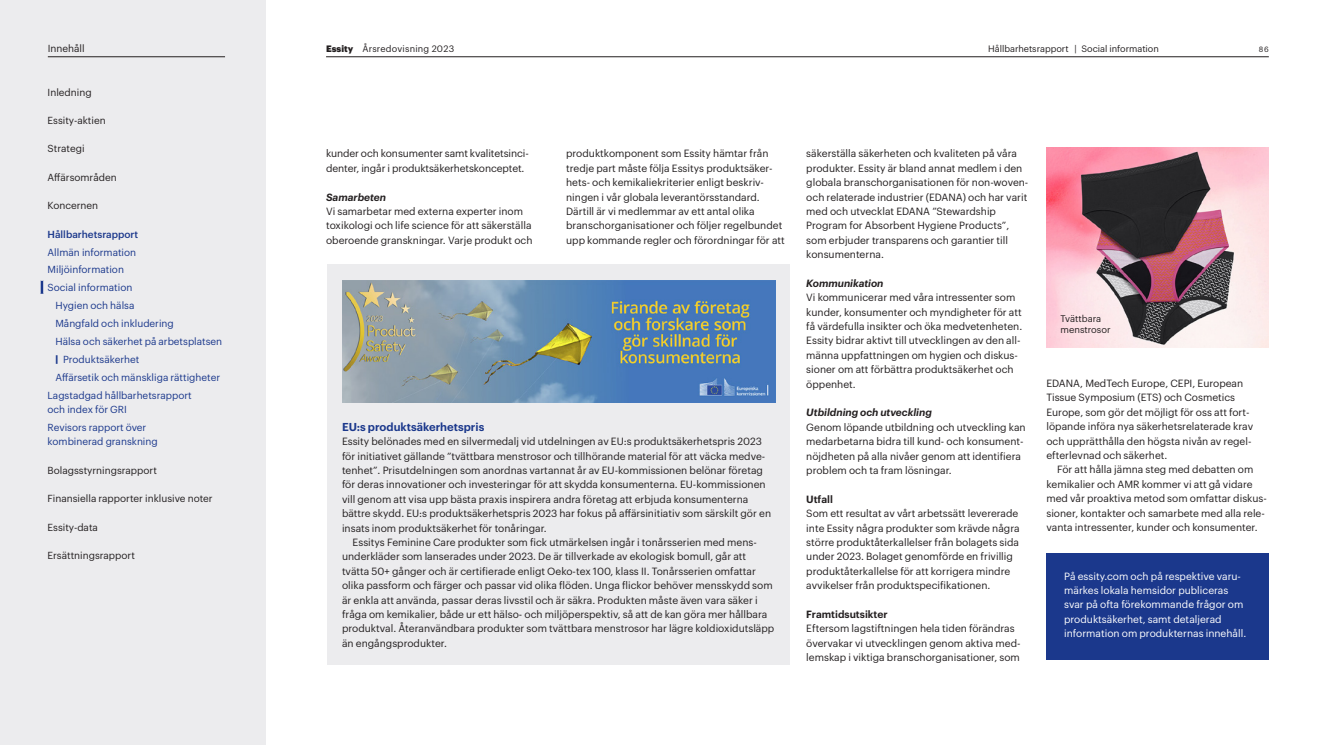
<style>
.page{position:relative;width:1322px;height:745px;background:#fff}
.page>*{position:absolute;margin:0;border:0;box-sizing:border-box;transform-origin:0 0}
.t1{font:600 11.25px "Graphik";color:#1b388c}
.t2{font:10.25px/14.4px "Graphik";color:#231f20}
.t3{font:10.25px/14.4px "Graphik";color:#fff}
.t4{font:italic 600 10.25px "Graphik";color:#231f20}
.t5{font:600 10.25px "Graphik";color:#231f20}
.t6{font:10px/18.4px "Graphik";color:#1b388c}
.t7{font:10px "Graphik";color:#231f20}
.t8{font:500 10px "Graphik";color:#1b388c}
.t9{font:9.38px/11.2px "Graphik";color:#231f20}
.t10{font:9.12px "Graphik";color:#231f20}
.t11{font:9.12px "Graphik";letter-spacing:.025em;color:#231f20}
.t12{font:7.5px "Graphik";color:#231f20}
.s1{font-weight:900}
.s2{font-family:"Graphik Super"}
</style>
<div class="page">
<div style="left:327px;top:264px;width:462px;height:400px;background:#ececee"></div>
<div style="left:1046px;top:553px;width:223px;height:106px;background:#1b388c"></div>
<div style="left:0;top:0;width:266px;height:744px;background:#ececee"></div>
<img style="left:1046px;top:147px;width:223px;height:200px">
<hr style="left:326px;top:56px;width:943px;height:1px;background:#231f20">
<hr style="left:48px;top:56px;width:177px;height:1px;background:#231f20">
<img style="left:342px;top:280px;width:433px;height:122px">
<svg style="left:40px;top:280px;width:4px;height:14px"></svg>
<p class="t7" style="left:48px;top:40px;width:38px">Innehåll</p>
<p class="t11" style="left:326px;top:42px;width:130px"><span class="s1">Essity</span> Årsredovisning 2023</p>
<p class="t10" style="left:988px;top:42px;width:172px">Hållbarhetsrapport | Social information</p>
<p class="t12" style="left:1259px;top:43px;width:11px">86</p>
<p class="t7" style="left:48px;top:84px;width:46px">Inledning</p>
<p class="t7" style="left:48px;top:113px;width:60px">Essity-aktien</p>
<p class="t7" style="left:48px;top:141px;width:38px">Strategi</p>
<p class="t7" style="left:48px;top:169px;width:71px">Affärsområden</p>
<p class="t7" style="left:48px;top:198px;width:52px">Koncernen</p>
<p class="t8" style="left:48px;top:226px;width:92px">Hållbarhetsrapport</p>
<p class="t6" style="left:48px;top:242px;width:90px">Allmän information</p>
<p class="t6" style="left:48px;top:259px;width:78px">Miljöinformation</p>
<p class="t6" style="left:48px;top:277px;width:86px">Social information</p>
<p class="t6" style="left:55px;top:295px;width:81px">Hygien och hälsa</p>
<p class="t6" style="left:55px;top:313px;width:120px">Mångfald och inkludering</p>
<p class="t6" style="left:55px;top:331px;width:168px">Hälsa och säkerhet på arbetsplatsen</p>
<p class="t6" style="left:55px;top:349px;width:85px"><span class="s2">|</span> Produktsäkerhet</p>
<p class="t6" style="left:55px;top:367px;width:166px">Affärsetik och mänskliga rättigheter</p>
<p class="t6" style="left:48px;top:385px;width:146px">Lagstadgad hållbarhetsrapport</p>
<p class="t6" style="left:48px;top:399px;width:100px">och index för GRI<br>Revisors rapport över</p>
<p class="t6" style="left:48px;top:431px;width:112px">kombinerad granskning</p>
<p class="t7" style="left:48px;top:462px;width:111px">Bolagsstyrningsrapport</p>
<p class="t7" style="left:48px;top:490px;width:167px">Finansiella rapporter inklusive noter</p>
<p class="t7" style="left:48px;top:519px;width:52px">Essity-data</p>
<p class="t7" style="left:48px;top:547px;width:89px">Ersättningsrapport</p>
<p class="t2" style="left:566px;top:145px;width:220px">produktkomponent som Essity hämtar från tredje part måste följa Essitys produktsäker&shy;hets- och kemikaliekriterier enligt beskriv&shy;ningen i vår globala leverantörsstandard.<br>Därtill är vi medlemmar av ett antal olika branschorganisationer och följer regelbundet upp kommande regler och förordningar för att</p>
<p class="t2" style="left:806px;top:145px;width:224px">säkerställa säkerheten och kvaliteten på våra produkter. Essity är bland annat medlem i den globala branschorganisationen för non-woven&shy;och relaterade industrier (EDANA) och har varit med och utvecklat EDANA ”Stewardship Program for Absorbent Hygiene Products”, som erbjuder transparens och garantier till konsumenterna.</p>
<p class="t4" style="left:806px;top:275px;width:79px">Kommunikation</p>
<p class="t2" style="left:806px;top:289px;width:217px">Vi kommunicerar med våra intressenter som kunder, konsumenter och myndigheter för att få värdefulla insikter och öka medvetenheten.<br>Essity bidrar aktivt till utvecklingen av den all&shy;männa uppfattningen om hygien och diskus&shy;sioner om att förbättra produktsäkerhet och öppenhet.</p>
<p class="t4" style="left:806px;top:404px;width:127px">Utbildning och utveckling</p>
<p class="t2" style="left:806px;top:419px;width:221px">Genom löpande utbildning och utveckling kan medarbetarna bidra till kund- och konsument&shy;nöjdheten på alla nivåer genom att identifiera problem och ta fram lösningar.</p>
<p class="t5" style="left:806px;top:491px;width:28px">Utfall</p>
<p class="t2" style="left:806px;top:505px;width:215px">Som ett resultat av vårt arbetssätt levererade inte Essity några produkter som krävde några större produktåterkallelser från bolagets sida under 2023. Bolaget genomförde en frivillig produktåterkallelse för att korrigera mindre avvikelser från produktspecifikationen.</p>
<p class="t5" style="left:806px;top:606px;width:83px">Framtidsutsikter</p>
<p class="t2" style="left:806px;top:620px;width:216px">Eftersom lagstiftningen hela tiden förändras övervakar vi utvecklingen genom aktiva med&shy;lemskap i viktiga branschorganisationer, som</p>
<p class="t2" style="left:326px;top:145px;width:203px">kunder och konsumenter samt kvalitetsinci&shy;denter, ingår i produktsäkerhetskonceptet.</p>
<p class="t4" style="left:326px;top:189px;width:62px">Samarbeten</p>
<p class="t2" style="left:326px;top:203px;width:208px">Vi samarbetar med externa experter inom toxikologi och life science för att säkerställa oberoende granskningar. Varje produkt och</p>
<p class="t9" style="left:1060px;top:312px;width:52px">Tvättbara menstrosor</p>
<p class="t2" style="left:1046px;top:375px;width:208px">EDANA, MedTech Europe, CEPI, European Tissue Symposium (ETS) och Cosmetics Europe, som gör det möjligt för oss att fort&shy;löpande införa nya säkerhetsrelaterade krav och upprätthålla den högsta nivån av regel&shy;efterlevnad och säkerhet.</p>
<p class="t2" style="left:1046px;top:461px;width:222px;text-indent:11px">För att hålla jämna steg med debatten om kemikalier och AMR kommer vi att gå vidare med vår proaktiva metod som omfattar diskus&shy;sioner, kontakter och samarbete med alla rele&shy;vanta intressenter, kunder och konsumenter.</p>
<p class="t1" style="left:342px;top:418px;width:144px">EU:s produktsäkerhetspris</p>
<p class="t2" style="left:342px;top:433px;width:421px">Essity belönades med en silvermedalj vid utdelningen av EU:s produktsäkerhetspris 2023</p>
<p class="t2" style="left:342px;top:447px;width:425px">för initiativet gällande ”tvättbara menstrosor och tillhörande material för att väcka medve-</p>
<p class="t2" style="left:342px;top:462px;width:422px">tenhet”. Prisutdelningen som anordnas vartannat år av EU-kommissionen belönar företag</p>
<p class="t2" style="left:342px;top:476px;width:425px">för deras innovationer och investeringar för att skydda konsumenterna. EU-kommissionen</p>
<p class="t2" style="left:342px;top:490px;width:408px">vill genom att visa upp bästa praxis inspirera andra företag att erbjuda konsumenterna</p>
<p class="t2" style="left:342px;top:505px;width:431px">bättre skydd. EU:s produktsäkerhetspris 2023 har fokus på affärsinitiativ som särskilt gör en</p>
<p class="t2" style="left:342px;top:519px;width:206px">insats inom produktsäkerhet för tonåringar.</p>
<p class="t2" style="left:353px;top:534px;width:404px">Essitys Feminine Care produkter som fick utmärkelsen ingår i tonårsserien med mens-</p>
<p class="t2" style="left:342px;top:548px;width:406px">underkläder som lanserades under 2023. De är tillverkade av ekologisk bomull, går att</p>
<p class="t2" style="left:342px;top:562px;width:415px">tvätta 50+ gånger och är certifierade enligt Oeko-tex 100, klass II. Tonårsserien omfattar</p>
<p class="t2" style="left:342px;top:577px;width:432px">olika passform och färger och passar vid olika flöden. Unga flickor behöver mensskydd som</p>
<p class="t2" style="left:342px;top:591px;width:417px">är enkla att använda, passar deras livsstil och är säkra. Produkten måste även vara säker i</p>
<p class="t2" style="left:342px;top:605px;width:427px">fråga om kemikalier, både ur ett hälso- och miljöperspektiv, så att de kan göra mer hållbara</p>
<p class="t2" style="left:342px;top:620px;width:434px">produktval. Återanvändbara produkter som tvättbara menstrosor har lägre koldioxidutsläpp</p>
<p class="t2" style="left:342px;top:634px;width:106px">än engångsprodukter.</p>
<p class="t3" style="left:1064px;top:567px;width:184px">På essity.com och på respektive varu&shy;märkes lokala hemsidor publiceras svar på ofta förekommande frågor om produktsäkerhet, samt detaljerad information om produkternas innehåll.</p>
</div>
